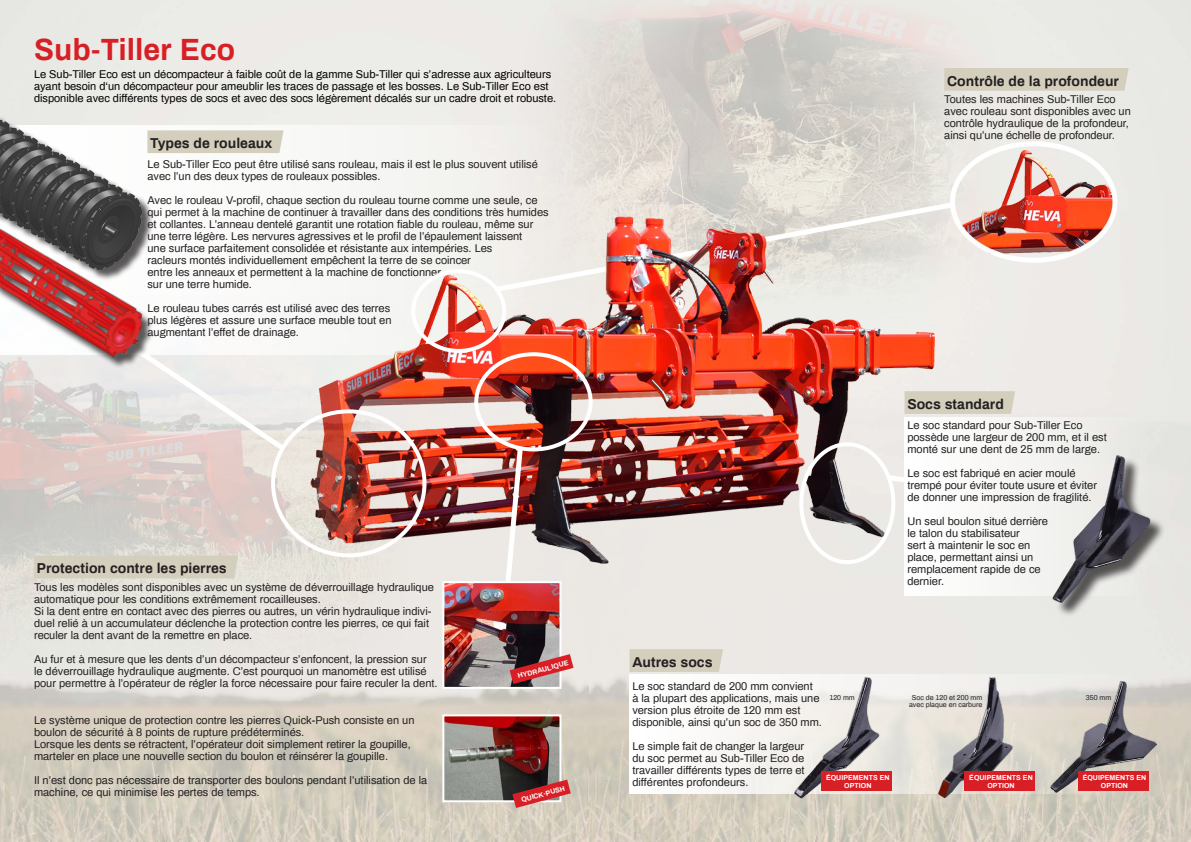
<style>
.page{position:relative;width:1191px;height:842px;background:#fff}
.page>*{position:absolute;margin:0;border:0;box-sizing:border-box;transform-origin:0 0}
.t1{font:700 30px "Archivo";color:#d91f26}
.t2{font:700 14px "Archivo";color:#252021}
.t3{font:11px/12px "Archivo";color:#231f20}
.t4{font:11px/12px "Archivo";color:#000001}
.t5{font:700 7px/8px "Archivo";letter-spacing:.01em;color:#fff;text-align:center}
.t6{font:7px "Archivo";color:#231f20}
</style>
<div class="page">
<img style="left:0;top:0;width:589px;height:842px">
<img style="left:589px;top:0;width:602px;height:842px">
<img style="left:477px;top:0;width:550px;height:361px">
<svg style="left:939px;top:199px;width:20px;height:96px"></svg>
<svg style="left:154px;top:125px;width:413px;height:90px"></svg>
<img style="left:307px;top:154px;width:632px;height:473px">
<svg style="left:882px;top:472px;width:22px;height:14px"></svg>
<img style="left:0;top:215px;width:443px;height:574px">
<svg style="left:118px;top:335px;width:172px;height:121px"></svg>
<div style="left:904px;top:417px;width:253px;height:178px;background:linear-gradient(to right,#fff,#e6e6e2)"></div>
<div style="left:0;top:115px;width:154px;height:167px;background:#231f20;opacity:.75"></div>
<img style="left:0;top:60px;width:142px;height:94px">
<svg style="left:904px;top:391px;width:111px;height:23px;background:#d4cebe"></svg>
<div style="left:1055px;top:457px;width:111px;height:161px;background:#231f20;opacity:.75"></div>
<img style="left:1046px;top:455px;width:111px;height:147px">
<div style="left:34px;top:556px;width:204px;height:22px;background:#d4cebd"></div>
<div style="left:147px;top:130px;width:136px;height:23px;background:#d4cebd"></div>
<div style="left:0;top:227px;width:154px;height:142px;background:#231f20;opacity:.75"></div>
<img style="left:0;top:154px;width:142px;height:214px">
<img style="left:445px;top:717px;width:113px;height:82px">
<div style="left:442px;top:714px;width:119px;height:88px;border:2px solid #fff"></div>
<svg style="left:512px;top:780px;width:59px;height:28px;background:#ad5251"></svg>
<svg style="left:629px;top:675px;width:421px;height:119px;fill:#f6f5f2"></svg>
<img style="left:794px;top:676px;width:85px;height:123px">
<img style="left:937px;top:677px;width:76px;height:121px">
<img style="left:1050px;top:666px;width:107px;height:142px">
<div style="left:944px;top:68px;width:184px;height:23px;background:#d4cebd"></div>
<div style="left:629px;top:649px;width:94px;height:23px;background:#d4cebd"></div>
<div style="left:821px;top:771px;width:70px;height:20px;background:#d91f26"></div>
<div style="left:1077px;top:771px;width:71px;height:20px;background:#d91f26"></div>
<div style="left:964px;top:771px;width:71px;height:20px;background:#d91f26"></div>
<img style="left:950px;top:139px;width:168px;height:127px">
<div style="left:799px;top:442px;width:96px;height:122px;border:4px solid #fff;border-radius:50%"></div>
<div style="left:271px;top:409px;width:155px;height:148px;border:4px solid #fff;border-radius:50%"></div>
<div style="left:411px;top:269px;width:95px;height:84px;border:4px solid #fff;border-radius:50%"></div>
<div style="left:474px;top:352px;width:118px;height:99px;border:4px solid #fff;border-radius:50%"></div>
<img style="left:502px;top:442px;width:24px;height:139px">
<img style="left:445px;top:584px;width:113px;height:102px">
<div style="left:442px;top:581px;width:119px;height:108px;border:2px solid #fff"></div>
<svg style="left:509px;top:654px;width:64px;height:30px;background:#ab5559"></svg>
<p class="t1" style="left:34px;top:29px;width:203px">Sub-Tiller Eco</p>
<p class="t4" style="left:34px;top:67px;width:523px">Le Sub-Tiller Eco est un décompacteur à faible coût de la gamme Sub-Tiller qui s’adresse aux agriculteurs ayant besoin d‘un décompacteur pour ameublir les traces de passage et les bosses. Le Sub-Tiller Eco est disponible avec différents types de socs et avec des socs légèrement décalés sur un cadre droit et robuste.</p>
<p class="t2" style="left:150px;top:133px;width:123px">Types de rouleaux</p>
<p class="t3" style="left:147px;top:158px;width:392px">Le Sub-Tiller Eco peut être utilisé sans rouleau, mais il est le plus souvent utilisé avec l’un des deux types de rouleaux possibles.</p>
<p class="t3" style="left:147px;top:194px;width:403px">Avec le rouleau V-profil, chaque section du rouleau tourne comme une seule, ce qui permet à la machine de continuer à travailler dans des conditions très humides et collantes. L’anneau dentelé garantit une rotation fiable du rouleau, même sur une terre légère. Les nervures agressives et le profil de l’épaulement laissent<br>une surface parfaitement consolidée et résistante aux intempéries. Les<br>racleurs montés individuellement empêchent la terre de se coincer<br>entre les anneaux et permettent à la machine de fonctionner<br>sur une terre humide.</p>
<p class="t3" style="left:147px;top:302px;width:245px;text-align:justify">Le rouleau tubes carrés est utilisé avec des terres plus légères et assure une surface meuble tout en augmentant l’effet de drainage.</p>
<p class="t2" style="left:37px;top:559px;width:191px">Protection contre les pierres</p>
<p class="t3" style="left:34px;top:580px;width:401px">Tous les modèles sont disponibles avec un système de déverrouillage hydraulique automatique pour les conditions extrêmement rocailleuses.</p>
<p class="t3" style="left:34px;top:604px;width:399px">Si la dent entre en contact avec des pierres ou autres, un vérin hydraulique indivi&shy;duel relié à un accumulateur déclenche la protection contre les pierres, ce qui fait reculer la dent avant de la remettre en place.</p>
<p class="t3" style="left:34px;top:652px;width:405px">Au fur et à mesure que les dents d’un décompacteur s’enfoncent, la pression sur le déverrouillage hydraulique augmente. C’est pourquoi un manomètre est utilisé pour permettre à l’opérateur de régler la force nécessaire pour faire reculer la dent.</p>
<p class="t3" style="left:34px;top:713px;width:382px">Le système unique de protection contre les pierres Quick-Push consiste en un boulon de sécurité à 8 points de rupture prédéterminés.</p>
<p class="t3" style="left:34px;top:737px;width:378px">Lorsque les dents se rétractent, l’opérateur doit simplement retirer la goupille, marteler en place une nouvelle section du boulon et réinsérer la goupille.</p>
<p class="t3" style="left:34px;top:773px;width:395px">Il n’est donc pas nécessaire de transporter des boulons pendant l’utilisation de la machine, ce qui minimise les pertes de temps.</p>
<p class="t5" style="left:517px;top:672px;width:54px;rotate:-15deg">HYDRAULIQUE</p>
<p class="t5" style="left:520px;top:796px;width:46px;rotate:-15deg">QUICK-PUSH</p>
<p class="t2" style="left:947px;top:71px;width:173px">Contrôle de la profondeur</p>
<p class="t3" style="left:944px;top:93px;width:188px">Toutes les machines Sub-Tiller Eco avec rouleau sont disponibles avec un contrôle hydraulique de la profondeur, ainsi qu’une échelle de profondeur.</p>
<p class="t2" style="left:907px;top:394px;width:98px">Socs standard</p>
<p class="t2" style="left:632px;top:652px;width:82px">Autres socs</p>
<p class="t3" style="left:907px;top:419px;width:201px">Le soc standard pour Sub-Tiller Eco possède une largeur de 200 mm, et il est monté sur une dent de 25 mm de large.</p>
<p class="t3" style="left:907px;top:467px;width:191px">Le soc est fabriqué en acier moulé trempé pour éviter toute usure et éviter de donner une impression de fragilité.</p>
<p class="t3" style="left:907px;top:515px;width:142px">Un seul boulon situé derrière le talon du stabilisateur<br>sert à maintenir le soc en place, permettant ainsi un remplacement rapide de ce dernier.</p>
<p class="t3" style="left:632px;top:679px;width:191px">Le soc standard de 200 mm convient<br>à la plupart des applications, mais une version plus étroite de 120 mm est disponible, ainsi qu’un soc de 350 mm.</p>
<p class="t3" style="left:632px;top:739px;width:174px;text-align:justify">Le simple fait de changer la largeur du soc permet au Sub-Tiller Eco de travailler différents types de terre et différentes profondeurs.</p>
<p class="t6" style="left:829px;top:692px;width:27px">120 mm</p>
<p class="t6" style="left:911px;top:692px;width:72px">Soc de 120 et 200 mm</p>
<p class="t6" style="left:909px;top:699px;width:75px">avec plaque en carbure</p>
<p class="t6" style="left:1085px;top:692px;width:27px">350 mm</p>
<p class="t5" style="left:826px;top:773px;width:65px">ÉQUIPEMENTS EN<br>OPTION</p>
<p class="t5" style="left:1082px;top:773px;width:65px">ÉQUIPEMENTS EN<br>OPTION</p>
<p class="t5" style="left:969px;top:773px;width:65px">ÉQUIPEMENTS EN<br>OPTION</p>
</div>
